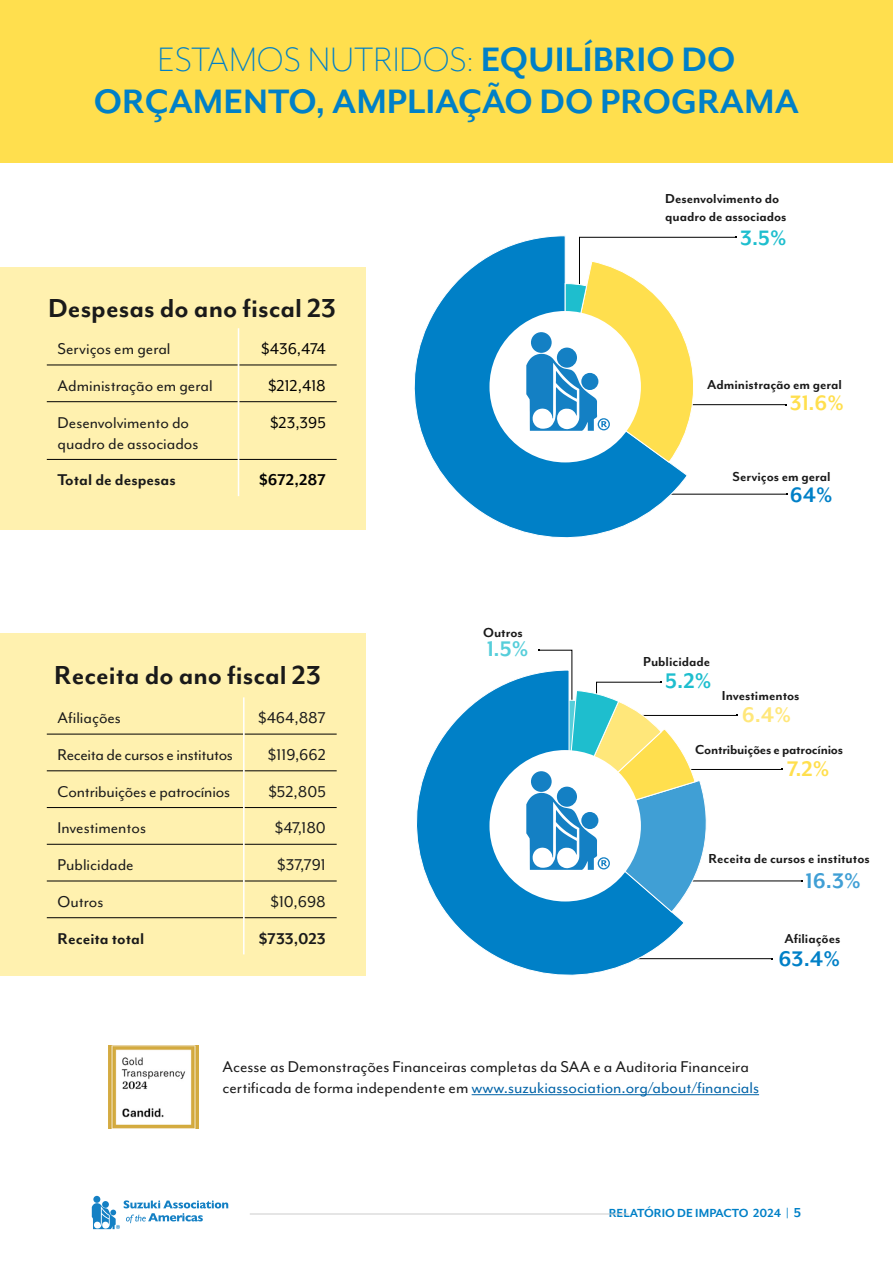
<style>
.page{position:relative;width:893px;height:1263px;background:#fff}
.page>*{position:absolute;margin:0;border:0;box-sizing:border-box;transform-origin:0 0}
.t1{font:700 39px/41.4px "Mr Eaves Mod OT";color:#0080c7;text-align:center}
.t2{font:700 30px "Mr Eaves Mod OT";color:#1a1a1a}
.t3{font:700 24.3px "Mr Eaves Mod OT";color:#0080c7}
.t4{font:700 24.3px "Mr Eaves Mod OT";color:#409fd5}
.t5{font:700 24.3px "Mr Eaves Mod OT";color:#ffdf4e}
.t6{font:700 24.3px "Mr Eaves Mod OT";color:#ffe77a}
.t7{font:700 24.3px "Mr Eaves Mod OT";color:#1ebece}
.t8{font:700 24.3px "Mr Eaves Mod OT";color:#56ceda}
.t9{font:700 24px "Mr Eaves Mod OT";color:#ffdf4e}
.t10{font:700 24px "Mr Eaves Mod OT";color:#1ebece}
.t11{font:700 24px "Mr Eaves Mod OT";color:#0080c7}
.t12{font:18px/21px "Mr Eaves Mod OT";color:#1a1a1a}
.t13{font:700 18px "Mr Eaves Mod OT";color:#1a1a1a}
.t14{font:18px "Mr Eaves Mod OT";letter-spacing:-.02em;color:#1a1a1a}
.t15{font:18px "Mr Eaves Mod OT";color:#000}
.t16{font:700 18px "Mr Eaves Mod OT";color:#000}
.t17{font:700 15px/17.9px "Mr Eaves Mod OT";color:#1a1a1a}
.t18{font:700 13.5px "Mr Eaves Mod OT";color:#0080c7}
.s1{font-weight:300}
.s2{color:#0063a8}
.s3{font-size:15px}
</style>
<div class="page">
<hr style="left:250px;top:1214px;width:378px;height:1px;background:#ccc">
<div style="left:93px;top:1196px;width:7px;height:7px;background:#1480c4;border-radius:50%"></div>
<svg style="left:92px;top:1200px;width:136px;height:29px"></svg>
<div style="left:0;top:267px;width:366px;height:263px;background:#fff1af"></div>
<div style="left:0;top:633px;width:366px;height:343px;background:#fff1af"></div>
<hr style="left:47px;top:365px;width:191px;height:1px;background:#000">
<hr style="left:239px;top:365px;width:98px;height:1px;background:#000">
<hr style="left:47px;top:401px;width:191px;height:1px;background:#000">
<hr style="left:239px;top:401px;width:98px;height:1px;background:#000">
<hr style="left:47px;top:459px;width:191px;height:1px;background:#000">
<hr style="left:239px;top:459px;width:98px;height:1px;background:#000">
<hr style="left:238px;top:328px;width:1px;height:37px;background:#fff">
<hr style="left:238px;top:365px;width:1px;height:37px;background:#fff">
<hr style="left:238px;top:402px;width:1px;height:57px;background:#fff">
<hr style="left:238px;top:459px;width:1px;height:37px;background:#fff">
<hr style="left:666px;top:404px;width:120px;height:1px;background:#000">
<hr style="left:662px;top:494px;width:124px;height:1px;background:#000">
<svg style="left:414px;top:235px;width:274px;height:303px"></svg>
<div style="left:489px;top:311px;width:152px;height:151px;background:#fff;border-radius:50%"></div>
<svg style="left:526px;top:237px;width:210px;height:226px"></svg>
<div style="left:531px;top:332px;width:21px;height:21px;background:#1480c4;border-radius:50%"></div>
<div style="left:557px;top:348px;width:20px;height:20px;background:#1480c4;border-radius:50%"></div>
<div style="left:581px;top:373px;width:17px;height:17px;background:#1480c4;border-radius:50%"></div>
<hr style="left:47px;top:734px;width:196px;height:1px;background:#000">
<hr style="left:245px;top:734px;width:92px;height:1px;background:#000">
<hr style="left:47px;top:770px;width:196px;height:1px;background:#000">
<hr style="left:245px;top:770px;width:92px;height:1px;background:#000">
<hr style="left:47px;top:807px;width:196px;height:1px;background:#000">
<hr style="left:245px;top:807px;width:92px;height:1px;background:#000">
<hr style="left:47px;top:844px;width:196px;height:1px;background:#000">
<hr style="left:245px;top:844px;width:92px;height:1px;background:#000">
<hr style="left:47px;top:881px;width:196px;height:1px;background:#000">
<hr style="left:245px;top:881px;width:92px;height:1px;background:#000">
<hr style="left:47px;top:917px;width:196px;height:1px;background:#000">
<hr style="left:245px;top:917px;width:92px;height:1px;background:#000">
<hr style="left:243px;top:697px;width:2px;height:37px;background:#fff">
<hr style="left:243px;top:734px;width:2px;height:37px;background:#fff">
<hr style="left:243px;top:771px;width:2px;height:36px;background:#fff">
<hr style="left:243px;top:807px;width:2px;height:37px;background:#fff">
<hr style="left:243px;top:844px;width:2px;height:37px;background:#fff">
<hr style="left:243px;top:881px;width:2px;height:37px;background:#fff">
<hr style="left:243px;top:918px;width:2px;height:36px;background:#fff">
<img style="left:109px;top:1045px;width:90px;height:83px">
<hr style="left:472px;top:1094px;width:287px;height:1px;background:#0063a8">
<hr style="left:685px;top:881px;width:117px;height:1px;background:#000">
<hr style="left:665px;top:769px;width:117px;height:1px;background:#000">
<hr style="left:620px;top:715px;width:117px;height:1px;background:#000">
<hr style="left:628px;top:958px;width:144px;height:1px;background:#000">
<svg style="left:416px;top:676px;width:269px;height:300px"></svg>
<div style="left:489px;top:750px;width:152px;height:151px;background:#fff;border-radius:50%"></div>
<svg style="left:526px;top:650px;width:188px;height:262px"></svg>
<div style="left:531px;top:771px;width:21px;height:21px;background:#1480c4;border-radius:50%"></div>
<div style="left:557px;top:787px;width:20px;height:20px;background:#1480c4;border-radius:50%"></div>
<div style="left:581px;top:812px;width:17px;height:17px;background:#1480c4;border-radius:50%"></div>
<div style="left:0;top:0;width:893px;height:162px;background:#ffdf4e"></div>
<h1 class="t1" style="left:94px;top:38px;width:707px"><span class="s1">ESTAMOS NUTRIDOS:</span> EQUILÍBRIO DO<br>ORÇAMENTO, AMPLIAÇÃO DO PROGRAMA</h1>
<p class="t17" style="left:665px;top:189px;width:123px">Desenvolvimento do quadro de associados</p>
<h3 class="t10" style="left:740px;top:224px;width:48px">3.5%</h3>
<h2 class="t2" style="left:48px;top:291px;width:289px">Despesas do ano fiscal 23</h2>
<p class="t12" style="left:58px;top:338px;width:114px">Serviços em geral</p>
<p class="t15" style="left:261px;top:339px;width:66px">$436,474</p>
<p class="t12" style="left:58px;top:375px;width:156px">Administração em geral</p>
<p class="t15" style="left:268px;top:376px;width:59px">$212,418</p>
<p class="t12" style="left:58px;top:412px;width:142px">Desenvolvimento do quadro de associados</p>
<p class="t15" style="left:270px;top:412px;width:57px">$23,395</p>
<p class="t13" style="left:58px;top:470px;width:120px">Total de despesas</p>
<p class="t16" style="left:259px;top:470px;width:68px">$672,287</p>
<p class="t17" style="left:733px;top:467px;width:99px">Serviços em geral</p>
<h3 class="t11" style="left:790px;top:481px;width:44px">64%</h3>
<p class="t17" style="left:707px;top:375px;width:136px">Administração em geral</p>
<h3 class="t9" style="left:790px;top:390px;width:55px">31.6%</h3>
<h2 class="t2" style="left:54px;top:658px;width:268px">Receita do ano fiscal 23</h2>
<p class="t12" style="left:58px;top:707px;width:65px">Afiliações</p>
<p class="t12" style="left:258px;top:707px;width:69px">$464,887</p>
<p class="t14" style="left:58px;top:745px;width:177px">Receita de cursos e institutos</p>
<p class="t12" style="left:268px;top:744px;width:59px">$119,662</p>
<p class="t12" style="left:58px;top:781px;width:174px">Contribuições e patrocínios</p>
<p class="t12" style="left:268px;top:781px;width:59px">$52,805</p>
<p class="t12" style="left:58px;top:817px;width:90px">Investimentos</p>
<p class="t12" style="left:275px;top:817px;width:53px">$47,180</p>
<p class="t12" style="left:58px;top:854px;width:78px">Publicidade</p>
<p class="t12" style="left:277px;top:854px;width:50px">$37,791</p>
<p class="t12" style="left:58px;top:891px;width:47px">Outros</p>
<p class="t12" style="left:270px;top:891px;width:57px">$10,698</p>
<p class="t13" style="left:58px;top:928px;width:88px">Receita total</p>
<p class="t13" style="left:259px;top:928px;width:69px">$733,023</p>
<p class="t17" style="left:483px;top:623px;width:41px">Outros</p>
<h3 class="t8" style="left:487px;top:635px;width:43px">1.5%</h3>
<p class="t17" style="left:643px;top:652px;width:68px">Publicidade</p>
<h3 class="t7" style="left:665px;top:667px;width:48px">5.2%</h3>
<p class="t17" style="left:722px;top:686px;width:79px">Investimentos</p>
<h3 class="t6" style="left:742px;top:701px;width:51px">6.4%</h3>
<p class="t17" style="left:695px;top:740px;width:149px">Contribuições e patrocínios</p>
<h3 class="t5" style="left:787px;top:755px;width:44px">7.2%</h3>
<p class="t17" style="left:708px;top:850px;width:163px">Receita de cursos e institutos</p>
<h3 class="t4" style="left:805px;top:867px;width:57px">16.3%</h3>
<p class="t17" style="left:784px;top:929px;width:57px">Afiliações</p>
<h3 class="t3" style="left:779px;top:945px;width:63px">63.4%</h3>
<p class="t12" style="left:223px;top:1056px;width:538px">Acesse as Demonstrações Financeiras completas da SAA e a Auditoria Financeira certificada de forma independente em <span class="s2">www.suzukiassociation.org/about/financials</span></p>
<p class="t18" style="left:609px;top:1205px;width:194px">RELATÓRIO DE IMPACTO 2024 | <span class="s3">5</span></p>
</div>
